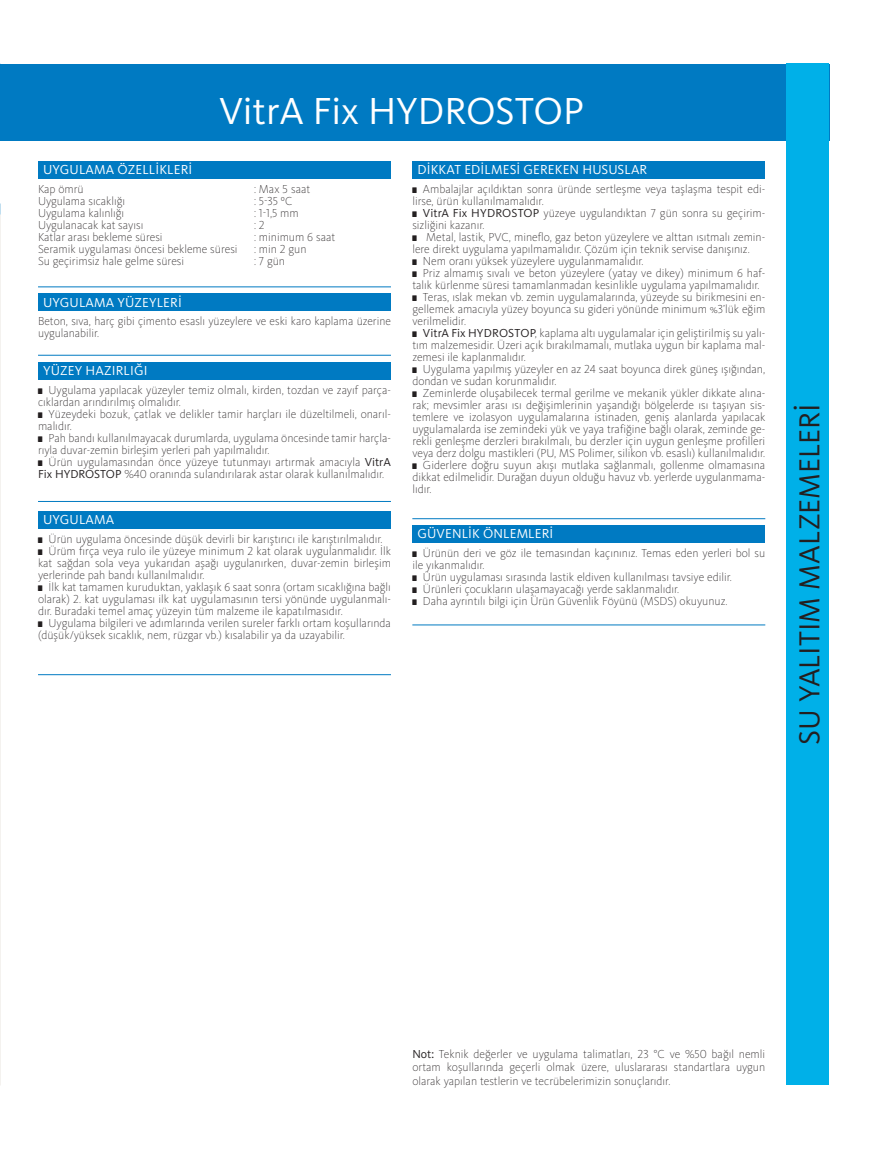
<style>
.page{position:relative;width:893px;height:1149px;background:#fff}
.page>*{position:absolute;margin:0;border:0;box-sizing:border-box;transform-origin:0 0}
.t1{font:39px "Kievit Pro";color:#fff}
.t2{font:30px "Kievit Pro";letter-spacing:-.005em;color:#231f20}
.t3{font:13.5px "Kievit Pro";letter-spacing:.01em;color:#fff}
.t4{font:200 12px/12px "Kievit Pro";color:#231f20}
.s1{font-family:"Carta";font-weight:400;font-size:7.05px}
.s2{font-weight:400}
</style>
<div class="page">
<img style="left:0;top:674px;width:1px;height:277px">
<img style="left:0;top:385px;width:1px;height:277px">
<div style="left:38px;top:362px;width:353px;height:17px;background:#007ac2"></div>
<div style="left:38px;top:293px;width:353px;height:17px;background:#007ac2"></div>
<div style="left:38px;top:161px;width:353px;height:17px;background:#007ac2"></div>
<hr style="left:38px;top:286px;width:353px;height:1px;background:#007ac2">
<hr style="left:38px;top:355px;width:353px;height:1px;background:#007ac2">
<hr style="left:38px;top:501px;width:353px;height:1px;background:#007ac2">
<div style="left:38px;top:511px;width:353px;height:17px;background:#007ac2"></div>
<div style="left:412px;top:161px;width:353px;height:17px;background:#007ac2"></div>
<div style="left:412px;top:525px;width:353px;height:17px;background:#007ac2"></div>
<hr style="left:38px;top:674px;width:353px;height:1px;background:#007ac2">
<hr style="left:412px;top:624px;width:353px;height:1px;background:#007ac2">
<hr style="left:412px;top:518px;width:353px;height:1px;background:#007ac2">
<div style="left:0;top:64px;width:829px;height:76px;background:#007ac2"></div>
<div style="left:787px;top:64px;width:42px;height:1020px;background:#00b0e8"></div>
<p class="t3" style="left:43px;top:161px;width:151px">UYGULAMA ÖZELLİKLERİ</p>
<h1 class="t1" style="left:219px;top:88px;width:367px">VitrA Fix HYDROSTOP</h1>
<p class="t3" style="left:417px;top:161px;width:231px">DİKKAT EDİLMESİ GEREKEN HUSUSLAR</p>
<p class="t4" style="left:38px;top:182px;width:47px">Kap ömrü</p>
<p class="t4" style="left:254px;top:182px;width:58px">: Max 5 saat</p>
<p class="t4" style="left:38px;top:194px;width:89px">Uygulama sıcaklığı</p>
<p class="t4" style="left:254px;top:194px;width:40px">: 5-35 ⁰C</p>
<p class="t4" style="left:38px;top:206px;width:88px">Uygulama kalınlığı</p>
<p class="t4" style="left:254px;top:206px;width:46px">: 1-1,5 mm</p>
<p class="t4" style="left:38px;top:218px;width:107px">Uygulanacak kat sayısı</p>
<p class="t4" style="left:254px;top:218px;width:12px">: 2</p>
<p class="t4" style="left:38px;top:230px;width:126px">Katlar arası bekleme süresi</p>
<p class="t4" style="left:254px;top:230px;width:83px">: minimum 6 saat</p>
<p class="t4" style="left:38px;top:242px;width:201px">Seramik uygulaması öncesi bekleme süresi</p>
<p class="t4" style="left:254px;top:242px;width:54px">: min 2 gun</p>
<p class="t4" style="left:38px;top:254px;width:148px">Su geçirimsiz hale gelme süresi</p>
<p class="t4" style="left:254px;top:254px;width:32px">: 7 gün</p>
<p class="t3" style="left:43px;top:294px;width:140px">UYGULAMA YÜZEYLERİ</p>
<p class="t4" style="left:38px;top:315px;width:354px">Beton, sıva, harç gibi çimento esaslı yüzeylere ve eski karo kaplama üzerine uygulanabilir.</p>
<p class="t3" style="left:43px;top:362px;width:106px">YÜZEY HAZIRLIĞI</p>
<p class="t4" style="left:38px;top:383px;width:354px"><span class="s1">à</span> Uygulama yapılacak yüzeyler temiz olmalı, kirden, tozdan ve zayıf parça&shy;cıklardan arındırılmış olmalıdır.<br><span class="s1">à</span> Yüzeydeki bozuk, çatlak ve delikler tamir harçları ile düzeltilmeli, onarıl&shy;malıdır.<br><span class="s1">à</span> Pah bandı kullanılmayacak durumlarda, uygulama öncesinde tamir harçla&shy;rıyla duvar-zemin birleşim yerleri pah yapılmalıdır.<br><span class="s1">à</span> Ürün uygulamasından önce yüzeye tutunmayı artırmak amacıyla <span class="s2">VitrA Fix HYDROSTOP</span> %40 oranında sulandırılarak astar olarak kullanılmalıdır.</p>
<p class="t3" style="left:43px;top:511px;width:73px">UYGULAMA</p>
<p class="t4" style="left:38px;top:532px;width:354px"><span class="s1">à</span> Ürün uygulama öncesinde düşük devirli bir karıştırıcı ile karıştırılmalıdır.<br><span class="s1">à</span> Ürüm fırça veya rulo ile yüzeye minimum 2 kat olarak uygulanmalıdır. İlk kat sağdan sola veya yukarıdan aşağı uygulanırken, duvar-zemin birleşim yerlerinde pah bandı kullanılmalıdır.<br><span class="s1">à</span> İlk kat tamamen kuruduktan, yaklaşık 6 saat sonra (ortam sıcaklığına bağlı olarak) 2. kat uygulaması ilk kat uygulamasının tersi yönünde uygulanmalı&shy;dır. Buradaki temel amaç yüzeyin tüm malzeme ile kapatılmasıdır.<br><span class="s1">à</span> Uygulama bilgileri ve adımlarında verilen sureler farklı ortam koşullarında (düşük/yüksek sıcaklık, nem, rüzgar vb.) kısalabilir ya da uzayabilir.</p>
<p class="t4" style="left:412px;top:182px;width:354px"><span class="s1">à</span> Ambalajlar açıldıktan sonra üründe sertleşme veya taşlaşma tespit edi&shy;lirse, ürün kullanılmamalıdır.<br><span class="s1">à</span> <span class="s2">VitrA Fix HYDROSTOP</span> yüzeye uygulandıktan 7 gün sonra su geçirim&shy;sizliğini kazanır.<br><span class="s1">à</span> Metal, lastik, PVC, mineflo, gaz beton yüzeylere ve alttan ısıtmalı zemin&shy;lere direkt uygulama yapılmamalıdır. Çözüm için teknik servise danışınız.<br><span class="s1">à</span> Nem oranı yüksek yüzeylere uygulanmamalıdır.<br><span class="s1">à</span> Priz almamış sıvalı ve beton yüzeylere (yatay ve dikey) minimum 6 haf&shy;talık kürlenme süresi tamamlanmadan kesinlikle uygulama yapılmamalıdır. <span class="s1">à</span> Teras, ıslak mekan vb. zemin uygulamalarında, yüzeyde su birikmesini en&shy;gellemek amacıyla yüzey boyunca su gideri yönünde minimum %3’lük eğim verilmelidir.<br><span class="s1">à</span> <span class="s2">VitrA Fix HYDROSTOP</span>, kaplama altı uygulamalar için geliştirilmiş su yalı&shy;tım malzemesidir. Üzeri açık bırakılmamalı, mutlaka uygun bir kaplama mal&shy;zemesi ile kaplanmalıdır.<br><span class="s1">à</span> Uygulama yapılmış yüzeyler en az 24 saat boyunca direk güneş ışığından, dondan ve sudan korunmalıdır.<br><span class="s1">à</span> Zeminlerde oluşabilecek termal gerilme ve mekanik yükler dikkate alına&shy;rak; mevsimler arası ısı değişimlerinin yaşandığı bölgelerde ısı taşıyan sis&shy;temlere ve izolasyon uygulamalarına istinaden, geniş alanlarda yapılacak uygulamalarda ise zemindeki yük ve yaya trafiğine bağlı olarak, zeminde ge&shy;rekli genleşme derzleri bırakılmalı, bu derzler için uygun genleşme profilleri veya derz dolgu mastikleri (PU, MS Polimer, silikon vb. esaslı) kullanılmalıdır. <span class="s1">à</span> Giderlere doğru suyun akışı mutlaka sağlanmalı, gollenme olmamasına dikkat edilmelidir. Durağan duyun olduğu havuz vb. yerlerde uygulanmama&shy;lıdır.</p>
<p class="t3" style="left:417px;top:525px;width:137px">GÜVENLİK ÖNLEMLERİ</p>
<p class="t4" style="left:412px;top:546px;width:354px"><span class="s1">à</span> Ürünün deri ve göz ile temasından kaçınınız. Temas eden yerleri bol su ile yıkanmalıdır.<br><span class="s1">à</span> Ürün uygulaması sırasında lastik eldiven kullanılması tavsiye edilir.<br><span class="s1">à</span> Ürünleri çocukların ulaşamayacağı yerde saklanmalıdır.<br><span class="s1">à</span> Daha ayrıntılı bilgi için Ürün Güvenlik Föyünü (MSDS) okuyunuz.</p>
<h2 class="t2" style="left:791px;top:744px;width:342px;rotate:-90deg">SU YALITIM MALZEMELERİ</h2>
<p class="t4" style="left:412px;top:1046px;width:354px;line-height:13.5px;text-align:justify"><span class="s2">Not:</span> Teknik değerler ve uygulama talimatları, 23 °C ve %50 bağıl nemli ortam koşullarında geçerli olmak üzere, uluslararası standartlara uygun olarak yapılan testlerin ve tecrübelerimizin sonuçlarıdır.</p>
</div>
